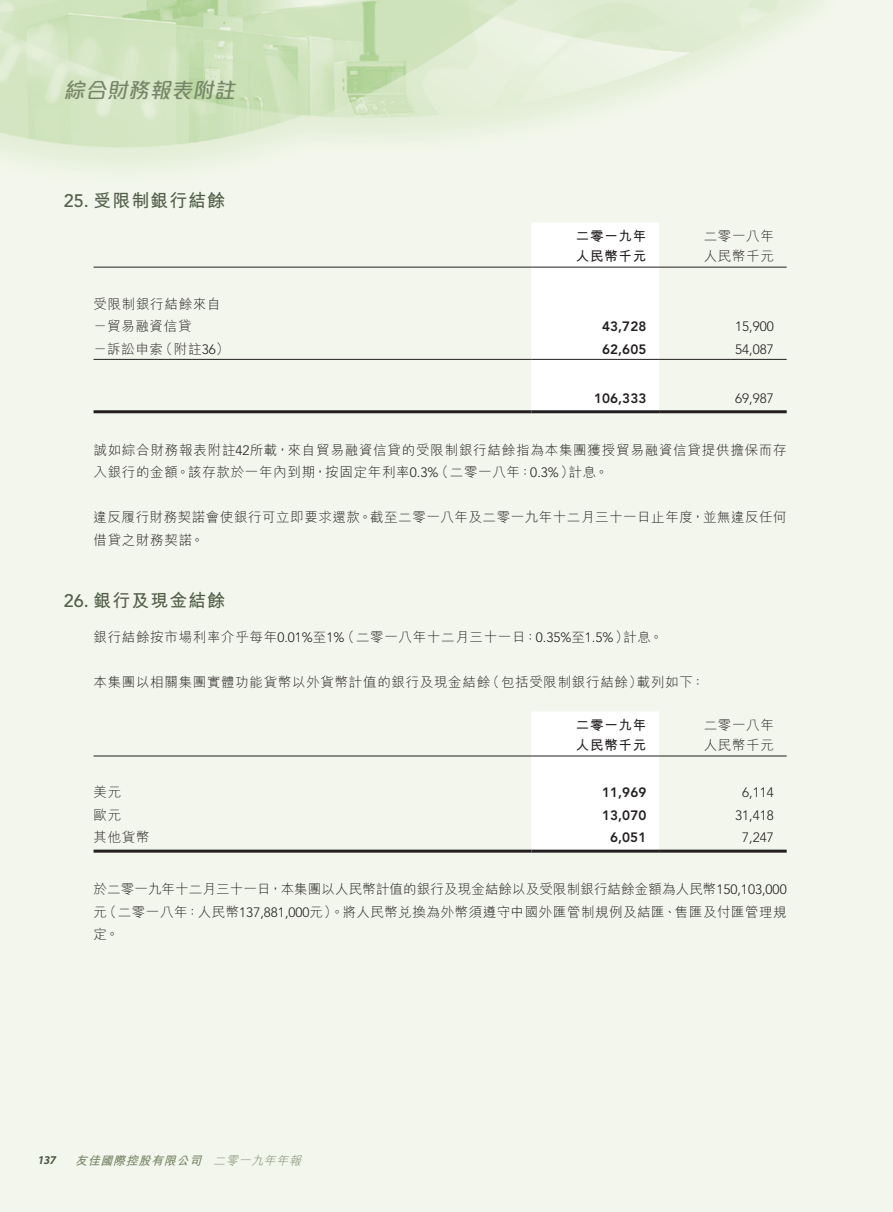
<style>
.page{position:relative;width:893px;height:1212px;background:#fff}
.page>*{position:absolute;margin:0;border:0;box-sizing:border-box;transform-origin:0 0}
.t1{font:italic 500 21px "M Elle HK";color:#768568}
.Heading_1{font:700 18px "M Hei HK";letter-spacing:.055em;color:#525f49}
.Body_Text{font:300 13.5px/22.5px "M Hei HK";letter-spacing:.05em;color:#231f20}
.Body_Text-2{font:300 13.5px/22.5px "M Hei HK";letter-spacing:.01em;color:#231f20;text-align:right}
.Body_Text-3{font:800 13.5px "Avenir LT Std";letter-spacing:.005em;color:#231f20}
.Body_Text-4{font:300 13.5px "Avenir LT Std";color:#231f20}
.Body_Text-5{font:700 13.5px "M Hei HK";letter-spacing:.055em;color:#231f20}
.t2{font:italic 700 12px "M Hei HK";color:#768568}
.t3{font:italic 300 12px "M Hei HK";color:#768568}
.t4{font:italic 700 12px "Myriad Pro";color:#525f49}
.s1{font-family:"Avenir LT Std";font-weight:500}
.s2{font-family:"Avenir LT Std"}
</style>
<div class="page">
<svg style="left:531px;top:222px;width:128px;height:188px"></svg>
<hr style="left:94px;top:267px;width:437px;height:1px;background:#231f20">
<hr style="left:531px;top:267px;width:128px;height:1px;background:#231f20">
<hr style="left:659px;top:267px;width:128px;height:1px;background:#231f20">
<hr style="left:94px;top:359px;width:437px;height:1px;background:#231f20">
<hr style="left:531px;top:359px;width:128px;height:1px;background:#231f20">
<hr style="left:659px;top:359px;width:128px;height:1px;background:#231f20">
<hr style="left:94px;top:410px;width:437px;height:3px;background:#231f20">
<hr style="left:531px;top:410px;width:128px;height:3px;background:#231f20">
<hr style="left:659px;top:410px;width:128px;height:3px;background:#231f20">
<svg style="left:531px;top:711px;width:128px;height:139px"></svg>
<hr style="left:94px;top:756px;width:437px;height:1px;background:#231f20">
<hr style="left:531px;top:756px;width:128px;height:1px;background:#231f20">
<hr style="left:659px;top:756px;width:128px;height:1px;background:#231f20">
<hr style="left:94px;top:850px;width:437px;height:3px;background:#231f20">
<hr style="left:531px;top:850px;width:128px;height:3px;background:#231f20">
<hr style="left:659px;top:850px;width:128px;height:3px;background:#231f20">
<h1 class="t1" style="left:64px;top:79px;width:177px">綜合財務報表附註</h1>
<p class="Heading_1" style="left:64px;top:188px;width:163px"><span class="s1">25.</span> 受限制銀行結餘</p>
<p class="Body_Text" style="left:94px;top:292px;width:129px">受限制銀行結餘來自</p>
<p class="Body_Text" style="left:94px;top:315px;width:99px">－貿易融資信貸</p>
<p class="Body_Text" style="left:159px;top:337px;width:72px">（附註<span class="s2">36</span>(</p>
<p class="Body_Text" style="left:94px;top:337px;width:71px">－訴訟申索</p>
<p class="Body_Text-5" style="left:576px;top:226px;width:72px">二零一九年</p>
<p class="Body_Text" style="left:704px;top:225px;width:72px">二零一八年</p>
<p class="Body_Text-5" style="left:576px;top:246px;width:72px">人民幣千元</p>
<p class="Body_Text" style="left:704px;top:245px;width:72px">人民幣千元</p>
<p class="Body_Text-3" style="left:602px;top:318px;width:46px">43,728</p>
<p class="Body_Text-4" style="left:735px;top:318px;width:40px">15,900</p>
<p class="Body_Text-3" style="left:602px;top:341px;width:46px">62,605</p>
<p class="Body_Text-4" style="left:735px;top:341px;width:40px">54,087</p>
<p class="Body_Text-3" style="left:594px;top:390px;width:54px">106,333</p>
<p class="Body_Text" style="left:569px;top:438px;width:220px;text-indent:-475px">誠如綜合財務報表附註<span class="s2">42</span>所載，來自貿易融資信貸的受限制銀行結餘指為本集團獲授貿易融資信貸提供擔保而存計息。</p>
<p class="Body_Text-4" style="left:735px;top:390px;width:40px">69,987</p>
<p class="Body_Text" style="left:435px;top:461px;width:141px">（二零一八年：<span class="s2">0.3%</span>）</p>
<p class="Body_Text" style="left:94px;top:461px;width:346px">入銀行的金額。該存款於一年內到期，按固定年利率<span class="s2">0.3%</span></p>
<p class="Body_Text" style="left:94px;top:506px;width:695px">違反履行財務契諾會使銀行可立即要求還款。截至二零一八年及二零一九年十二月三十一日止年度，並無違反任何借貸之財務契諾。</p>
<p class="Heading_1" style="left:64px;top:587px;width:163px"><span class="s1">26.</span> 銀行及現金結餘</p>
<p class="Body_Text" style="left:94px;top:626px;width:252px">銀行結餘按市場利率介乎每年<span class="s2">0.01%</span>至<span class="s2">1%</span></p>
<p class="Body_Text" style="left:341px;top:626px;width:289px">（二零一八年十二月三十一日：<span class="s2">0.35%</span>至<span class="s2">1.5%</span>）</p>
<p class="Body_Text" style="left:623px;top:626px;width:41px">計息。</p>
<p class="Body_Text" style="left:486px;top:671px;width:158px">（包括受限制銀行結餘）</p>
<p class="Body_Text" style="left:94px;top:671px;width:398px">本集團以相關集團實體功能貨幣以外貨幣計值的銀行及現金結餘</p>
<p class="Body_Text" style="left:637px;top:671px;width:69px">載列如下：</p>
<p class="Body_Text" style="left:94px;top:781px;width:29px">美元</p>
<p class="Body_Text" style="left:94px;top:803px;width:29px">歐元</p>
<p class="Body_Text-5" style="left:576px;top:715px;width:72px">二零一九年</p>
<p class="Body_Text" style="left:704px;top:713px;width:72px">二零一八年</p>
<p class="Body_Text-5" style="left:576px;top:735px;width:72px">人民幣千元</p>
<p class="Body_Text" style="left:704px;top:734px;width:72px">人民幣千元</p>
<p class="Body_Text-3" style="left:602px;top:785px;width:46px">11,969</p>
<p class="Body_Text-4" style="left:742px;top:785px;width:33px">6,114</p>
<p class="Body_Text-3" style="left:602px;top:807px;width:46px">13,070</p>
<p class="Body_Text-4" style="left:735px;top:807px;width:40px">31,418</p>
<p class="Body_Text" style="left:94px;top:826px;width:58px">其他貨幣</p>
<p class="Body_Text-2" style="left:94px;top:878px;width:695px">於二零一九年十二月三十一日，本集團以人民幣計值的銀行及現金結餘以及受限制銀行結餘金額為人民幣<span class="s2">150,103,000</span>（二零一八年：人民幣<span class="s2">137,881,000</span>元）。將人民幣兌換為外幣須遵守中國外匯管制規例及結匯、售匯及付匯管理規</p>
<p class="Body_Text-3" style="left:610px;top:830px;width:38px">6,051</p>
<p class="Body_Text-4" style="left:742px;top:830px;width:33px">7,247</p>
<p class="Body_Text" style="left:94px;top:900px;width:27px">元定。</p>
<p class="t4" style="left:38px;top:1152px;width:20px">137</p>
<p class="t2" style="left:75px;top:1151px;width:132px">友佳國際控股有限公司</p>
<p class="t3" style="left:213px;top:1154px;width:92px">二零一九年年報</p>
</div>
